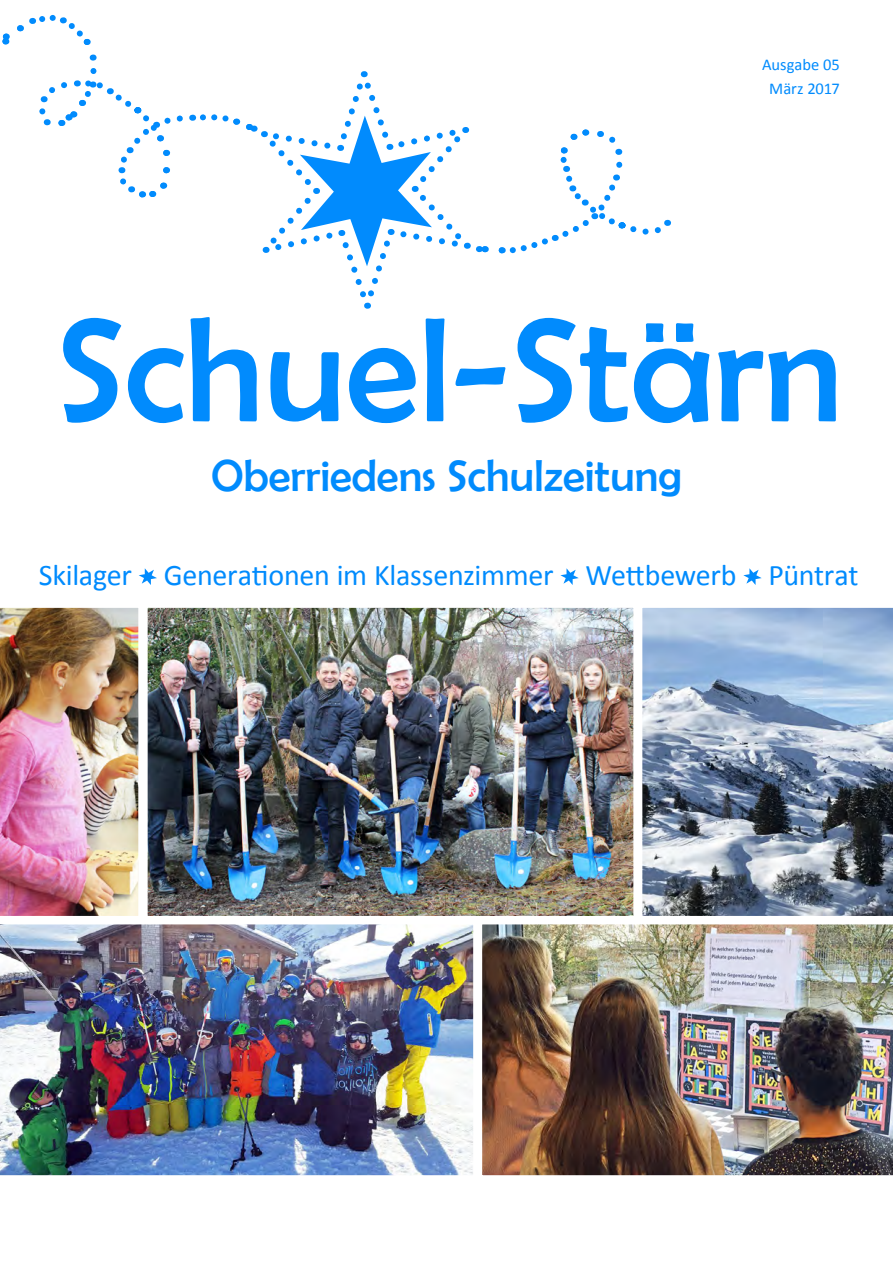
<style>
.page{position:relative;width:893px;height:1263px;background:#fff}
.page>*{position:absolute;margin:0;border:0;box-sizing:border-box;transform-origin:0 0}
.Titel_Front{font:150px "Berlin Sans FB";color:#018bfd}
.Untertitel_Front{font:45px "Berlin Sans FB";color:#018bfd}
.Front_Uebersichtsthe{font:30px "Calibri";letter-spacing:-.01em;color:#018bfd}
.Ausgabenbezeichnung{font:16.5px/23.4px "Calibri";letter-spacing:-.005em;color:#018bfd;text-align:center}
</style>
<div class="page">
<img style="left:0;top:607px;width:139px;height:309px">
<img style="left:148px;top:608px;width:485px;height:307px">
<div style="left:143px;top:603px;width:495px;height:317px;border:4px solid #fff"></div>
<svg style="left:642px;top:607px;width:251px;height:309px;background:#899ab1"></svg>
<svg style="left:139px;top:568px;width:18px;height:17px"></svg>
<svg style="left:560px;top:568px;width:19px;height:17px"></svg>
<svg style="left:743px;top:568px;width:19px;height:17px"></svg>
<img style="left:0;top:924px;width:474px;height:252px">
<img style="left:482px;top:924px;width:411px;height:252px">
<svg style="left:2px;top:14px;width:181px;height:184px"></svg>
<svg style="left:476px;top:129px;width:195px;height:125px"></svg>
<svg style="left:192px;top:71px;width:277px;height:238px"></svg>
<p class="Ausgabenbezeichnung" style="left:762px;top:53px;width:79px">Ausgabe 05<br>März 2017</p>
<p class="Titel_Front" style="left:55px;top:287px;width:789px">Schuel-Stärn</p>
<p class="Untertitel_Front" style="left:211px;top:451px;width:472px">Oberriedens Schulzeitung</p>
<p class="Front_Uebersichtsthe" style="left:39px;top:554px;width:821px">Skilager Generationen im Klassenzimmer Wettbewerb Püntrat</p>
</div>
